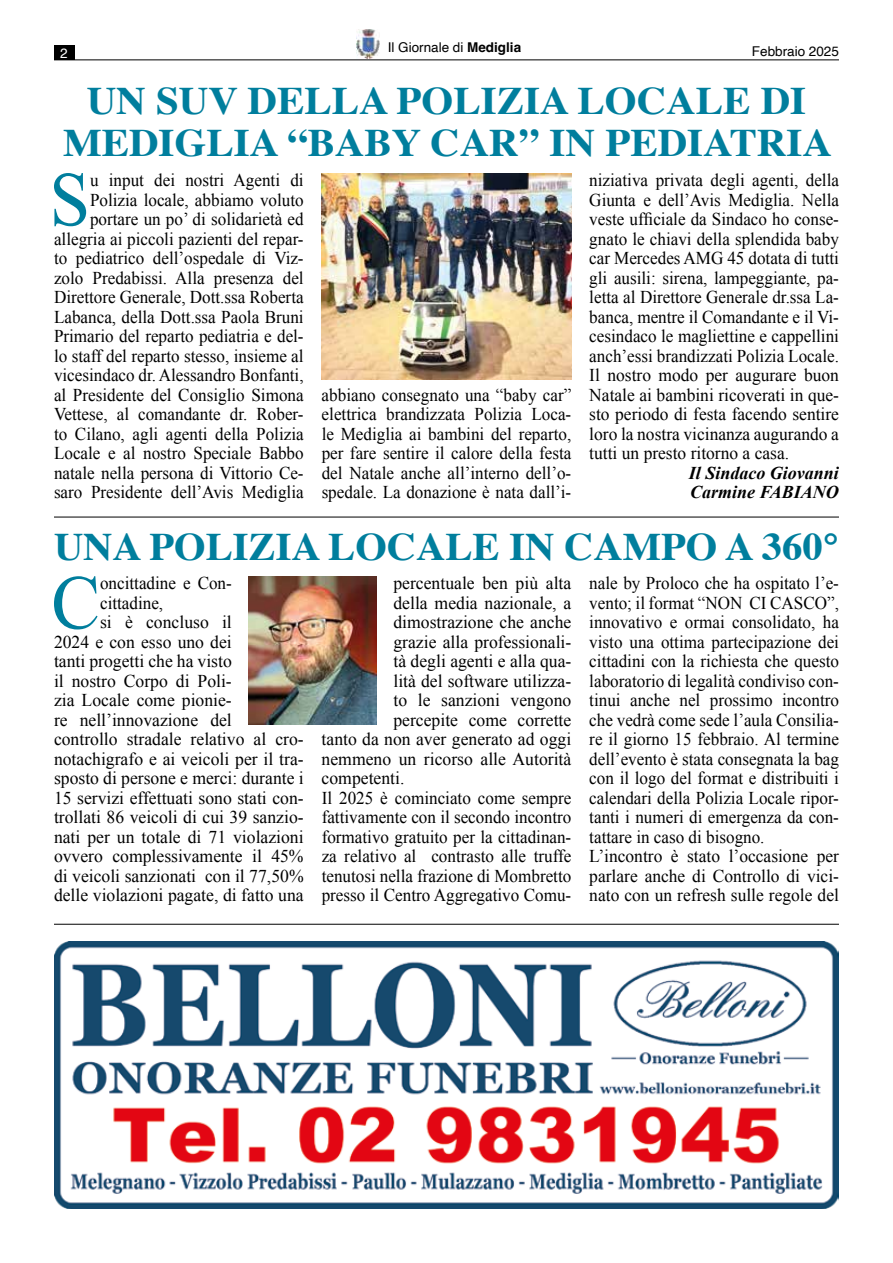
<style>
.page{position:relative;width:893px;height:1263px;background:#fff}
.page>*{position:absolute;margin:0;border:0;box-sizing:border-box;transform-origin:0 0}
.t1{font:76.95px "Times New Roman";color:#007e9d;scale:.95 1}
.t2{font:700 39px/42px "Times";color:#007e9d;text-align:center;scale:1.05 1}
.t3{font:700 39px "Times";color:#007e9d;scale:1.04 1}
.t4{font:18px/19.5px "Times New Roman";color:#000;text-align:justify;scale:.95 1}
.t5{font:18px "Times New Roman";color:#000}
.t6{font:italic 700 18px/19.5px "Times New Roman";color:#000}
.t7{font:13.5px "Helvetica";color:#000}
.t8{font:13.5px "Helvetica";color:#fff}
.s1{font-weight:700}
</style>
<div class="page">
<img style="left:356px;top:30px;width:24px;height:28px">
<div style="left:54px;top:46px;width:20px;height:14px;background:#000"></div>
<hr style="left:54px;top:59px;width:785px;height:1px;background:#000">
<hr style="left:54px;top:924px;width:785px;height:1px;background:#000">
<hr style="left:54px;top:517px;width:785px;height:1px;background:#000">
<img style="left:54px;top:941px;width:785px;height:268px">
<img style="left:249px;top:577px;width:127px;height:147px">
<img style="left:322px;top:174px;width:249px;height:206px">
<p class="t8" style="left:60px;top:43px;width:9px">2</p>
<p class="t7" style="left:388px;top:37px;width:135px">Il Giornale di <span class="s1">Mediglia</span></p>
<p class="t7" style="left:752px;top:41px;width:89px">Febbraio 2025</p>
<h2 class="t2" style="left:63px;top:76px;width:734px">UN SUV DELLA POLIZIA LOCALE DI<br>MEDIGLIA “BABY CAR” IN PEDIATRIA</h2>
<h1 class="t1" style="left:49px;top:148px;width:44px">S</h1>
<p class="t4" style="left:54px;top:170px;width:264px;text-align:right">u input dei nostri Agenti di Polizia locale, abbiamo voluto portare un po’ di solidarietà ed allegria ai piccoli pazienti del repar&shy;to pediatrico dell’ospedale di Viz&shy;zolo Predabissi. Alla presenza del Direttore Generale, Dott.ssa Roberta Labanca, della Dott.ssa Paola Bruni Primario del reparto pediatria e del&shy;lo staff del reparto stesso, insieme al vicesindaco dr. Alessandro Bonfanti, al Presidente del Consiglio Simona Vettese, al comandante dr. Rober&shy;to Cilano, agli agenti della Polizia Locale e al nostro Speciale Babbo natale nella persona di Vittorio Ce&shy;saro Presidente dell’Avis Mediglia</p>
<p class="t4" style="left:322px;top:385px;width:264px">abbiano consegnato una “baby car” elettrica brandizzata Polizia Loca&shy;le Mediglia ai bambini del reparto, per fare sentire il calore della festa del Natale anche all’interno dell’o&shy;spedale. La donazione è nata dall’i-</p>
<p class="t4" style="left:589px;top:170px;width:264px">niziativa privata degli agenti, della Giunta e dell’Avis Mediglia. Nella veste ufficiale da Sindaco ho conse&shy;gnato le chiavi della splendida baby car Mercedes AMG 45 dotata di tutti gli ausili: sirena, lampeggiante, pa&shy;letta al Direttore Generale dr.ssa La&shy;banca, mentre il Comandante e il Vi&shy;cesindaco le magliettine e cappellini anch’essi brandizzati Polizia Locale.<br>Il nostro modo per augurare buon Natale ai bambini ricoverati in que&shy;sto periodo di festa facendo sentire loro la nostra vicinanza augurando a tutti un presto ritorno a casa.</p>
<p class="t6" style="left:689px;top:462px;width:152px">Il Sindaco Giovanni<br>Carmine FABIANO</p>
<h2 class="t3" style="left:54px;top:509px;width:756px">UNA POLIZIA LOCALE IN CAMPO A 360°</h2>
<h1 class="t1" style="left:51px;top:551px;width:53px">C</h1>
<p class="t4" style="left:100px;top:573px;width:140px">oncittadine e Con-</p>
<p class="t4" style="left:100px;top:593px;width:68px">cittadine,</p>
<p class="t5" style="left:100px;top:610px;width:133px">si è concluso il</p>
<p class="t5" style="left:54px;top:630px;width:179px">2024 e con esso uno dei</p>
<p class="t5" style="left:54px;top:649px;width:179px">tanti progetti che ha visto</p>
<p class="t5" style="left:54px;top:669px;width:179px">il nostro Corpo di Poli-</p>
<p class="t5" style="left:54px;top:688px;width:179px">zia Locale come pionie-</p>
<p class="t5" style="left:54px;top:708px;width:179px">re nell’innovazione del</p>
<p class="t5" style="left:54px;top:727px;width:251px">controllo stradale relativo al cro-</p>
<p class="t5" style="left:54px;top:747px;width:251px">notachigrafo e ai veicoli per il tra-</p>
<p class="t5" style="left:54px;top:766px;width:251px">sposto di persone e merci: durante i</p>
<p class="t5" style="left:54px;top:786px;width:251px">15 servizi effettuati sono stati con-</p>
<p class="t5" style="left:54px;top:805px;width:251px">trollati 86 veicoli di cui 39 sanzio-</p>
<p class="t5" style="left:54px;top:825px;width:251px">nati per un totale di 71 violazioni</p>
<p class="t5" style="left:54px;top:844px;width:251px">ovvero complessivamente il 45%</p>
<p class="t5" style="left:54px;top:864px;width:251px">di veicoli sanzionati con il 77,50%</p>
<p class="t5" style="left:54px;top:883px;width:251px">delle violazioni pagate, di fatto una</p>
<p class="t5" style="left:393px;top:571px;width:179px">percentuale ben più alta</p>
<p class="t5" style="left:393px;top:591px;width:179px">della media nazionale, a</p>
<p class="t5" style="left:393px;top:610px;width:179px">dimostrazione che anche</p>
<p class="t5" style="left:393px;top:630px;width:179px">grazie alla professionali-</p>
<p class="t5" style="left:393px;top:649px;width:179px">tà degli agenti e alla qua-</p>
<p class="t5" style="left:393px;top:669px;width:179px">lità del software utilizza-</p>
<p class="t5" style="left:393px;top:688px;width:179px">to le sanzioni vengono</p>
<p class="t5" style="left:393px;top:708px;width:179px">percepite come corrette</p>
<p class="t5" style="left:322px;top:727px;width:251px">tanto da non aver generato ad oggi</p>
<p class="t5" style="left:322px;top:747px;width:251px">nemmeno un ricorso alle Autorità</p>
<p class="t5" style="left:322px;top:766px;width:84px">competenti.</p>
<p class="t4" style="left:322px;top:788px;width:264px">Il 2025 è cominciato come sempre</p>
<p class="t4" style="left:322px;top:807px;width:264px">fattivamente con il secondo incontro</p>
<p class="t4" style="left:322px;top:827px;width:264px">formativo gratuito per la cittadinan-</p>
<p class="t4" style="left:322px;top:846px;width:264px">za relativo al contrasto alle truffe</p>
<p class="t4" style="left:322px;top:866px;width:264px">tenutosi nella frazione di Mombretto</p>
<p class="t4" style="left:322px;top:885px;width:264px">presso il Centro Aggregativo Comu-</p>
<p class="t4" style="left:589px;top:573px;width:264px;text-align:left">nale by Proloco che ha ospitato l’e&shy;vento; il format “NON CI CASCO”, innovativo e ormai consolidato, ha visto una ottima partecipazione dei cittadini con la richiesta che questo laboratorio di legalità condiviso con&shy;tinui anche nel prossimo incontro che vedrà come sede l’aula Consilia&shy;re il giorno 15 febbraio. Al termine dell’evento è stata consegnata la bag con il logo del format e distribuiti i calendari della Polizia Locale ripor&shy;tanti i numeri di emergenza da con&shy;tattare in caso di bisogno.<br>L’incontro è stato l’occasione per parlare anche di Controllo di vici&shy;nato con un refresh sulle regole del</p>
</div>
